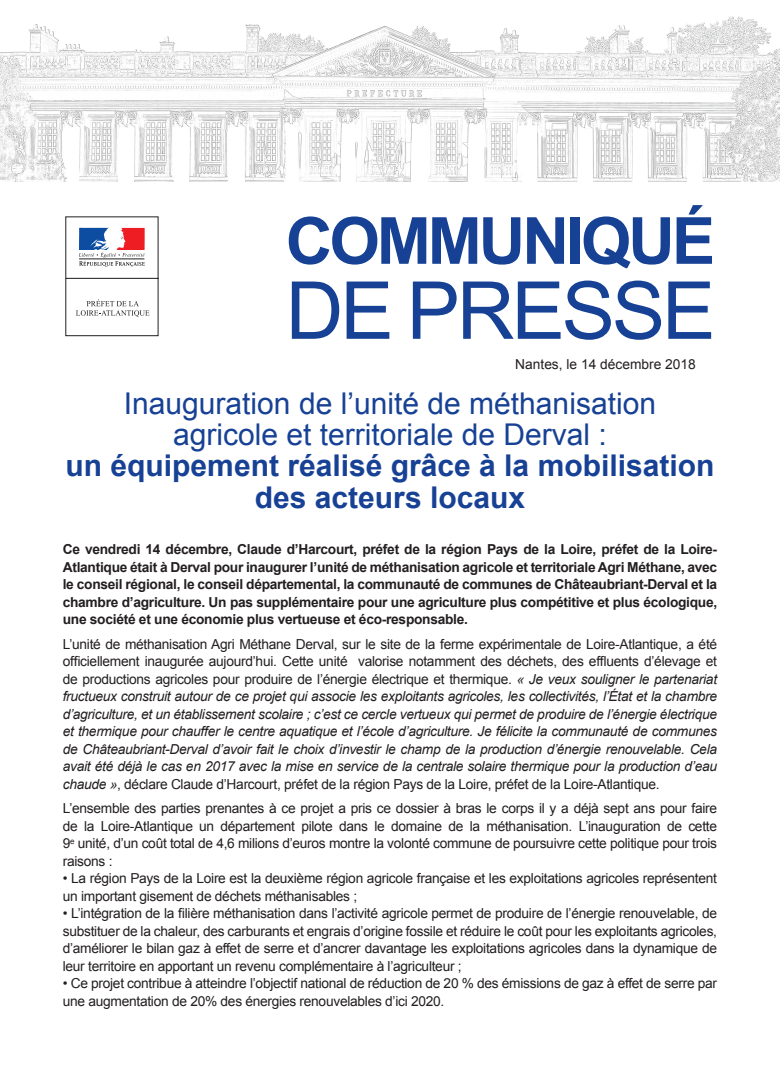
<style>
.page{position:relative;width:780px;height:1088px;background:#fff}
.page>*{position:absolute;margin:0;border:0;box-sizing:border-box;transform-origin:0 0}
.t1{font:80px "Arial";letter-spacing:-.04em;color:#174195}
.t2{font:700 65px "Arial";letter-spacing:-.05em;color:#174195}
.t3{font:30px "Arial";color:#174195}
.t4{font:700 30px/31.2px "Arial";color:#174195;text-align:center}
.t5{font:13.75px/17.5px "Arial";letter-spacing:-.02em;color:#231f20;text-align:justify}
.t6{font:italic 13.75px/17.5px "Arial";letter-spacing:-.02em;color:#231f20;text-align:justify}
.t7{font:700 13.75px/17.5px "Arial";letter-spacing:-.02em;color:#231f20;text-align:justify}
.t8{font:13.75px "Arial";color:#231f20}
.s1{font-style:normal}
</style>
<div class="page">
<img style="left:0;top:16px;width:780px;height:165px">
<div style="left:65px;top:278px;width:93px;height:58px;border:1px solid #231f20"></div>
<svg style="left:76px;top:299px;width:73px;height:18px"></svg>
<svg style="left:79px;top:228px;width:66px;height:39px"></svg>
<p class="t2" style="left:286px;top:198px;width:431px">COMMUNIQUÉ</p>
<p class="t1" style="left:286px;top:258px;width:431px">DE PRESSE</p>
<p class="t8" style="left:515px;top:355px;width:182px">Nantes, le 14 décembre 2018</p>
<p class="t3" style="left:124px;top:384px;width:533px">Inauguration de l’unité de méthanisation</p>
<p class="t3" style="left:173px;top:415px;width:435px">agricole et territoriale de Derval :</p>
<p class="t4" style="left:65px;top:451px;width:650px">un équipement réalisé grâce à la mobilisation des acteurs locaux</p>
<p class="t7" style="left:63px;top:541px;width:656px">Ce vendredi 14 décembre, Claude d’Harcourt, préfet de la région Pays de la Loire, préfet de la Loire-Atlantique était à Derval pour inaugurer l’unité de méthanisation agricole et territoriale Agri Méthane, avec le conseil régional, le conseil départemental, la communauté de communes de Châteaubriant-Derval et la chambre d’agriculture. Un pas supplémentaire pour une agriculture plus compétitive et plus écologique, une société et une économie plus vertueuse et éco-responsable.</p>
<p class="t6" style="left:63px;top:635px;width:656px"><span class="s1">L’unité de méthanisation Agri Méthane Derval, sur le site de la ferme expérimentale de Loire-Atlantique, a été officiellement inaugurée aujourd’hui. Cette unité valorise notamment des déchets, des effluents d’élevage et de productions agricoles pour produire de l’énergie électrique et thermique.</span> « Je veux souligner le partenariat fructueux construit autour de ce projet qui associe les exploitants agricoles, les collectivités, l’État et la chambre d’agriculture, et un établissement scolaire ; c’est ce cercle vertueux qui permet de produire de l’énergie électrique et thermique pour chauffer le centre aquatique et l’école d’agriculture. Je félicite la communauté de communes de Châteaubriant-Derval d’avoir fait le choix d’investir le champ de la production d’énergie renouvelable. Cela avait été déjà le cas en 2017 avec la mise en service de la centrale solaire thermique pour la production d’eau chaude »<span class="s1">, déclare Claude d’Harcourt, préfet de la région Pays de la Loire, préfet de la Loire-Atlantique.</span></p>
<p class="t5" style="left:63px;top:800px;width:655px">L’ensemble des parties prenantes à ce projet a pris ce dossier à bras le corps il y a déjà sept ans pour faire de la Loire-Atlantique un département pilote dans le domaine de la méthanisation. L’inauguration de cette 9<sup>e</sup> unité, d’un coût total de 4,6 milions d’euros montre la volonté commune de poursuivre cette politique pour trois raisons :</p>
<p class="t5" style="left:63px;top:870px;width:655px">• La région Pays de la Loire est la deuxième région agricole française et les exploitations agricoles représentent un important gisement de déchets méthanisables ;</p>
<p class="t5" style="left:63px;top:905px;width:655px">• L’intégration de la filière méthanisation dans l’activité agricole permet de produire de l’énergie renouvelable, de substituer de la chaleur, des carburants et engrais d’origine fossile et réduire le coût pour les exploitants agricoles, d’améliorer le bilan gaz à effet de serre et d’ancrer davantage les exploitations agricoles dans la dynamique de leur territoire en apportant un revenu complémentaire à l’agriculteur ;</p>
<p class="t5" style="left:63px;top:975px;width:655px">• Ce projet contribue à atteindre l’objectif national de réduction de 20 % des émissions de gaz à effet de serre par une augmentation de 20% des énergies renouvelables d’ici 2020.</p>
</div>
